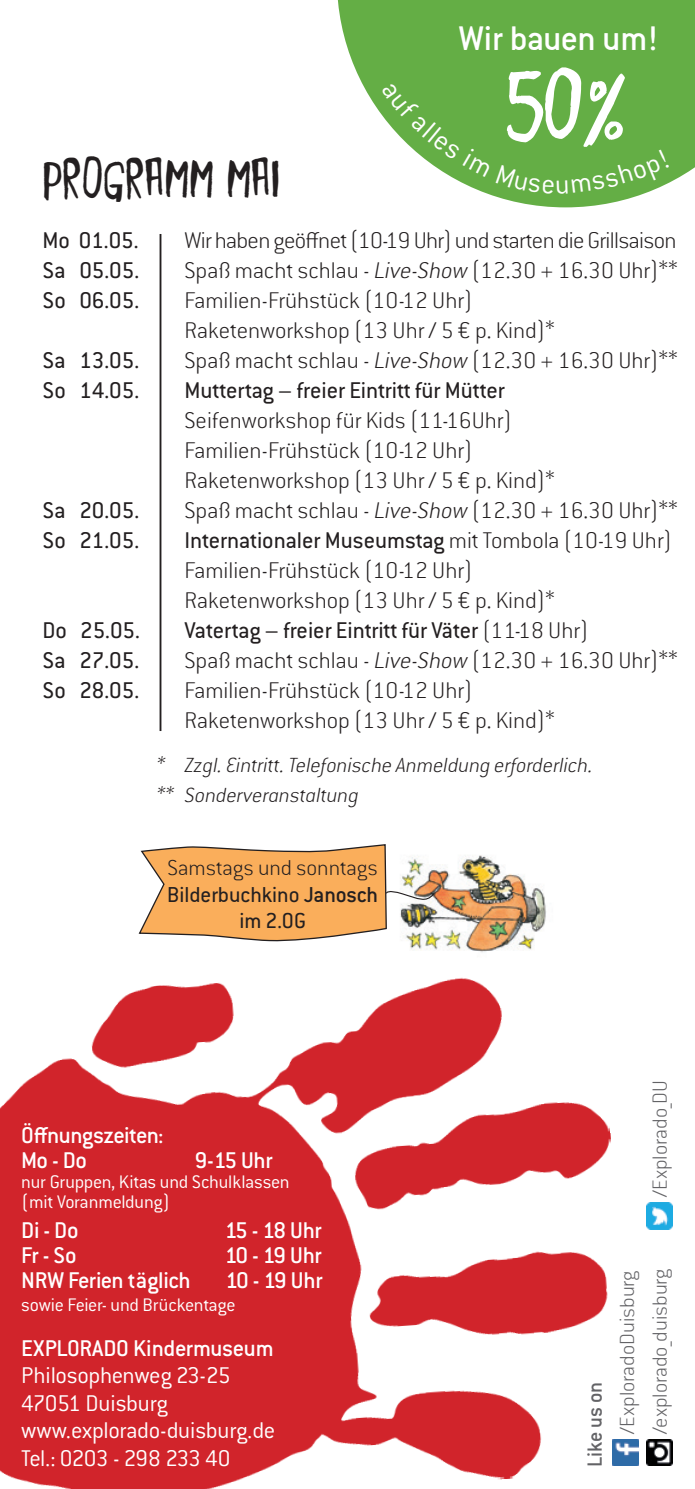
<style>
.page{position:relative;width:695px;height:1489px;background:#fff}
.page>*{position:absolute;margin:0;border:0;box-sizing:border-box;transform-origin:0 0}
.t1{font:67px "JEMB Ohands";color:#fff}
.t2{font:37.5px "Conduit ITC Medium";letter-spacing:-.015em;color:#fff}
.t3{font:30px "JEMB Ohands";letter-spacing:.025em;color:#231f20}
.t4{font:300 25px/30px "Conduit ITC Extra";color:#231f20}
.t5{font:25px "Conduit ITC";color:#231f20}
.t6{font:25px/25px "Conduit ITC Medium";letter-spacing:-.015em;color:#fff}
.t7{font:25px/27.5px "Conduit ITC Light";letter-spacing:-.015em;color:#fff}
.t8{font:300 25px "Conduit ITC Extra";letter-spacing:-.025em;color:#231f20}
.t9{font:23.75px/26.2px "Conduit ITC";color:#231f20;text-align:center}
.t10{font:300 23.75px "Conduit ITC Extra";color:#231f20}
.t11{font:italic 300 22.5px/30px "Conduit ITC Extra";color:#231f20}
.t12{font:300 22.5px/32.5px "Conduit ITC Extra";color:#636366}
.t13{font:22.5px "Conduit ITC Medium";letter-spacing:-.015em;color:#636366}
.t14{font:20px/20px "Conduit ITC Light";letter-spacing:-.015em;color:#fff}
.s1{font-size:51px}
.s2{font-style:italic}
.s3{font-family:"Conduit ITC Extra";font-weight:300}
.s4{font-family:"Conduit ITC Medium"}
</style>
<div class="page">
<img style="left:0;top:977px;width:634px;height:511px">
<img style="left:646px;top:1439px;width:26px;height:26px">
<img style="left:612px;top:1439px;width:26px;height:26px">
<img style="left:646px;top:1202px;width:26px;height:26px">
<hr style="left:159px;top:234px;width:2px;height:497px;background:#231f20">
<svg style="left:337px;top:0;width:357px;height:207px;fill:#64ae45"></svg>
<img style="left:410px;top:855px;width:136px;height:98px">
<svg style="left:140px;top:844px;width:295px;height:97px"></svg>
<svg style="left:381px;top:83px;width:288px;height:111px;background:#75b659"></svg>
<p class="t3" style="left:43px;top:167px;width:238px">PROGRAMM MAI</p>
<h2 class="t2" style="left:459px;top:15px;width:201px">Wir bauen um!</h2>
<h1 class="t1" style="left:502px;top:69px;width:126px">50<span class="s1">%</span></h1>
<p class="t5" style="left:43px;top:225px;width:97px">Mo 01.05.</p>
<p class="t8" style="left:184px;top:225px;width:493px">Wir haben geöffnet (10-19 Uhr) und starten die Grillsaison</p>
<p class="t5" style="left:43px;top:255px;width:98px">Sa 05.05.</p>
<p class="t4" style="left:184px;top:254px;width:495px">Spaß macht schlau - <span class="s2">Live-Show</span> (12.30 + 16.30 Uhr)**</p>
<p class="t5" style="left:43px;top:285px;width:98px">So 06.05.</p>
<p class="t4" style="left:184px;top:284px;width:372px">Familien-Frühstück (10-12 Uhr)<br>Raketenworkshop (13 Uhr / 5 € p. Kind)*</p>
<p class="t5" style="left:43px;top:345px;width:98px">Sa 13.05.</p>
<p class="t4" style="left:184px;top:344px;width:495px">Spaß macht schlau - <span class="s2">Live-Show</span> (12.30 + 16.30 Uhr)**</p>
<p class="t5" style="left:43px;top:375px;width:98px">So 14.05.</p>
<p class="t5" style="left:184px;top:375px;width:322px">Muttertag – freier Eintritt für Mütter</p>
<p class="t4" style="left:184px;top:404px;width:372px">Seifenworkshop für Kids (11-16Uhr)<br>Familien-Frühstück (10-12 Uhr)<br>Raketenworkshop (13 Uhr / 5 € p. Kind)*</p>
<p class="t5" style="left:43px;top:495px;width:98px">Sa 20.05.</p>
<p class="t4" style="left:184px;top:494px;width:495px">Spaß macht schlau - <span class="s2">Live-Show</span> (12.30 + 16.30 Uhr)**</p>
<p class="t5" style="left:43px;top:525px;width:98px">So 21.05.</p>
<p class="t5" style="left:184px;top:525px;width:489px">Internationaler Museumstag <span class="s3">mit Tombola (10-19 Uhr)</span></p>
<p class="t4" style="left:184px;top:554px;width:372px">Familien-Frühstück (10-12 Uhr)<br>Raketenworkshop (13 Uhr / 5 € p. Kind)*</p>
<p class="t5" style="left:43px;top:615px;width:99px">Do 25.05.</p>
<p class="t5" style="left:184px;top:615px;width:405px">Vatertag – freier Eintritt für Väter <span class="s3">(11-18 Uhr)</span></p>
<p class="t5" style="left:43px;top:645px;width:98px">Sa 27.05.</p>
<p class="t4" style="left:184px;top:644px;width:495px">Spaß macht schlau - <span class="s2">Live-Show</span> (12.30 + 16.30 Uhr)**</p>
<p class="t5" style="left:43px;top:675px;width:98px">So 28.05.</p>
<p class="t4" style="left:184px;top:674px;width:372px">Familien-Frühstück (10-12 Uhr)<br>Raketenworkshop (13 Uhr / 5 € p. Kind)*</p>
<p class="t11" style="left:156px;top:749px;width:438px">* Zzgl. Eintritt. Telefonische Anmeldung erforderlich. ** Sonderveranstaltung</p>
<p class="t10" style="left:167px;top:853px;width:212px">Samstags und sonntags</p>
<p class="t9" style="left:167px;top:880px;width:212px">Bilderbuchkino <span class="s4">Janosch </span>im 2.OG</p>
<p class="t6" style="left:21px;top:1121px;width:144px">Öffnungszeiten:<br>Mo - Do</p>
<p class="t6" style="left:195px;top:1146px;width:79px">9-15 Uhr</p>
<p class="t14" style="left:21px;top:1171px;width:270px">nur Gruppen, Kitas und Schulklassen (mit Voranmeldung)</p>
<p class="t6" style="left:21px;top:1216px;width:59px">Di - Do</p>
<p class="t6" style="left:225px;top:1216px;width:99px">15 - 18 Uhr</p>
<p class="t6" style="left:21px;top:1241px;width:57px">Fr - So</p>
<p class="t6" style="left:225px;top:1241px;width:99px">10 - 19 Uhr</p>
<p class="t6" style="left:21px;top:1266px;width:171px">NRW Ferien täglich</p>
<p class="t6" style="left:225px;top:1266px;width:99px">10 - 19 Uhr</p>
<p class="t14" style="left:21px;top:1293px;width:216px">sowie Feier- und Brückentage</p>
<p class="t6" style="left:21px;top:1334px;width:254px">EXPLORADO Kindermuseum</p>
<p class="t7" style="left:21px;top:1360px;width:255px">Philosophenweg 23-25<br>47051 Duisburg www.explorado-duisburg.de<br>Tel.: 0203 - 298 233 40</p>
<p class="t12" style="left:643px;top:1196px;width:118px;rotate:-90deg">/Explorado_DU</p>
<p class="t13" style="left:581px;top:1466px;width:86px;rotate:-90deg">Like us on</p>
<p class="t12" style="left:610px;top:1433px;width:167px;rotate:-90deg">/ExploradoDuisburg /explorado_duisburg</p>
</div>
